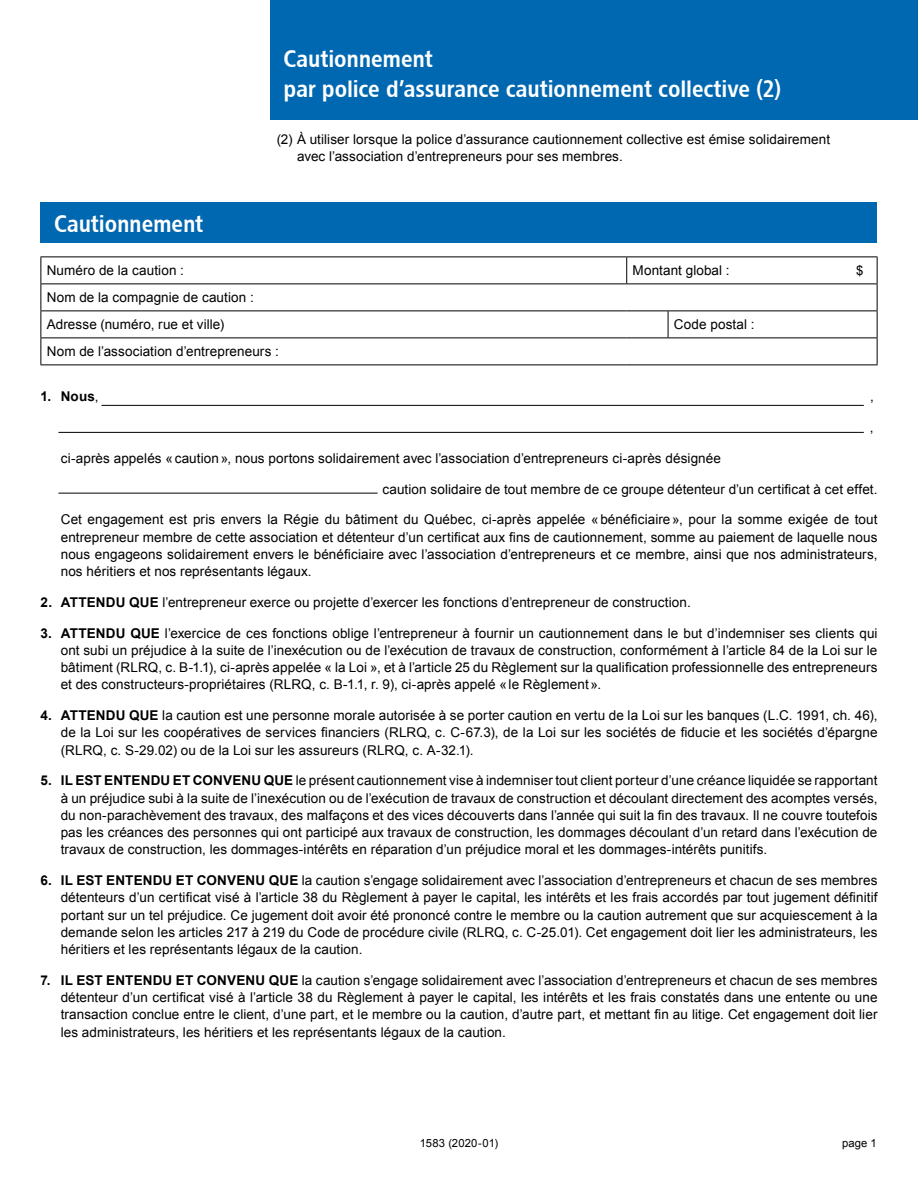
<style>
.page{position:relative;width:918px;height:1188px;background:#fff}
.page>*{position:absolute;margin:0;border:0;box-sizing:border-box;transform-origin:0 0}
.t1{font:24px/30px "Chaloult Cond Demi Gras Normal";letter-spacing:-.005em;color:#fff}
.t2{font:13.5px/17.2px "Arial";letter-spacing:.005em;color:#000;text-align:justify}
.t3{font:700 13.5px "Arial";color:#000}
.t4{font:13.2px "Arial";color:#000}
.t5{font:11.25px "Arial";letter-spacing:.01em;color:#000}
.s1{font-weight:400}
.s2{font-weight:700}
</style>
<div class="page">
<div style="left:270px;top:0;width:648px;height:120px;background:#0067b1"></div>
<div style="left:40px;top:202px;width:838px;height:41px;background:#0067b1"></div>
<hr style="left:40px;top:256px;width:587px;height:1px;background:#000">
<hr style="left:627px;top:256px;width:41px;height:1px;background:#000">
<svg style="left:626px;top:257px;width:1px;height:27px"></svg>
<hr style="left:668px;top:256px;width:210px;height:1px;background:#000">
<hr style="left:40px;top:284px;width:587px;height:1px;background:#000">
<hr style="left:627px;top:284px;width:41px;height:1px;background:#000">
<hr style="left:668px;top:284px;width:210px;height:1px;background:#000">
<hr style="left:40px;top:310px;width:587px;height:1px;background:#000">
<hr style="left:627px;top:310px;width:41px;height:1px;background:#000">
<hr style="left:668px;top:310px;width:210px;height:1px;background:#000">
<svg style="left:668px;top:311px;width:1px;height:27px"></svg>
<hr style="left:40px;top:338px;width:587px;height:1px;background:#000">
<svg style="left:40px;top:257px;width:1px;height:107px"></svg>
<hr style="left:627px;top:338px;width:41px;height:1px;background:#000">
<hr style="left:668px;top:338px;width:210px;height:1px;background:#000">
<svg style="left:877px;top:257px;width:1px;height:107px"></svg>
<hr style="left:40px;top:364px;width:587px;height:1px;background:#000">
<hr style="left:627px;top:364px;width:41px;height:1px;background:#000">
<hr style="left:668px;top:364px;width:210px;height:1px;background:#000">
<hr style="left:58px;top:493px;width:320px;height:1px;background:#000">
<hr style="left:102px;top:405px;width:762px;height:1px;background:#000">
<hr style="left:58px;top:432px;width:806px;height:1px;background:#000">
<h1 class="t1" style="left:284px;top:43px;width:499px">Cautionnement<br>par police d’assurance cautionnement collective (2)</h1>
<p class="t2" style="left:297px;top:131px;width:535px;text-indent:-20px">(2) À utiliser lorsque la police d’assurance cautionnement collective est émise solidairement avec l’association d’entrepreneurs pour ses membres.</p>
<h1 class="t1" style="left:54px;top:208px;width:151px">Cautionnement</h1>
<p class="t2" style="left:47px;top:262px;width:139px">Numéro de la caution :</p>
<p class="t2" style="left:633px;top:262px;width:99px">Montant global :</p>
<p class="t4" style="left:856px;top:262px;width:9px">$</p>
<p class="t2" style="left:47px;top:284px;width:209px;line-height:27px">Nom de la compagnie de caution :<br>Adresse (numéro, rue et ville)</p>
<p class="t2" style="left:674px;top:316px;width:82px">Code postal :</p>
<p class="t2" style="left:47px;top:343px;width:234px">Nom de l’association d’entrepreneurs :</p>
<p class="t3" style="left:40px;top:388px;width:60px">1. Nous<span class="s1">,</span></p>
<p class="t2" style="left:870px;top:388px;width:5px">,</p>
<p class="t2" style="left:870px;top:419px;width:5px">,</p>
<p class="t2" style="left:61px;top:450px;width:662px">ci-après appelés «caution», nous portons solidairement avec l’association d’entrepreneurs ci-après désignée</p>
<p class="t2" style="left:382px;top:480px;width:497px">caution solidaire de tout membre de ce groupe détenteur d’un certificat à cet effet.</p>
<p class="t2" style="left:61px;top:511px;width:818px">Cet engagement est pris envers la Régie du bâtiment du Québec, ci-après appelée «bénéficiaire», pour la somme exigée de tout entrepreneur membre de cette association et détenteur d’un certificat aux fins de cautionnement, somme au paiement de laquelle nous nous engageons solidairement envers le bénéficiaire avec l’association d’entrepreneurs et ce membre, ainsi que nos administrateurs, nos héritiers et nos représentants légaux.</p>
<p class="t2" style="left:40px;top:594px;width:652px"><span class="s2">2. ATTENDU QUE</span> l’entrepreneur exerce ou projette d’exercer les fonctions d’entrepreneur de construction.</p>
<p class="t2" style="left:61px;top:624px;width:818px;text-indent:-20px"><span class="s2">3. ATTENDU QUE</span> l’exercice de ces fonctions oblige l’entrepreneur à fournir un cautionnement dans le but d’indemniser ses clients qui ont subi un préjudice à la suite de l’inexécution ou de l’exécution de travaux de construction, conformément à l’article 84 de la Loi sur le bâtiment (RLRQ, c. B-1.1), ci-après appelée « la Loi », et à l’article 25 du Règlement sur la qualification professionnelle des entrepreneurs et des constructeurs-propriétaires (RLRQ, c. B-1.1, r. 9), ci-après appelé «le Règlement».</p>
<p class="t2" style="left:61px;top:707px;width:818px;text-indent:-20px"><span class="s2">4. ATTENDU QUE</span> la caution est une personne morale autorisée à se porter caution en vertu de la Loi sur les banques (L.C. 1991, ch. 46), de la Loi sur les coopératives de services financiers (RLRQ, c. C-67.3), de la Loi sur les sociétés de fiducie et les sociétés d’épargne (RLRQ, c. S-29.02) ou de la Loi sur les assureurs (RLRQ, c. A-32.1).</p>
<p class="t2" style="left:61px;top:772px;width:818px;text-indent:-20px"><span class="s2">5. IL EST ENTENDU ET CONVENU QUE</span> le présent cautionnement vise à indemniser tout client porteur d’une créance liquidée se rapportant à un préjudice subi à la suite de l’inexécution ou de l’exécution de travaux de construction et découlant directement des acomptes versés, du non-parachèvement des travaux, des malfaçons et des vices découverts dans l’année qui suit la fin des travaux. Il ne couvre toutefois pas les créances des personnes qui ont participé aux travaux de construction, les dommages découlant d’un retard dans l’exécution de travaux de construction, les dommages-intérêts en réparation d’un préjudice moral et les dommages-intérêts punitifs.</p>
<p class="t2" style="left:61px;top:872px;width:818px;text-indent:-20px"><span class="s2">6. IL EST ENTENDU ET CONVENU QUE</span> la caution s’engage solidairement avec l’association d’entrepreneurs et chacun de ses membres détenteurs d’un certificat visé à l’article 38 du Règlement à payer le capital, les intérêts et les frais accordés par tout jugement définitif portant sur un tel préjudice. Ce jugement doit avoir été prononcé contre le membre ou la caution autrement que sur acquiescement à la demande selon les articles 217 à 219 du Code de procédure civile (RLRQ, c. C-25.01). Cet engagement doit lier les administrateurs, les héritiers et les représentants légaux de la caution.</p>
<p class="t2" style="left:61px;top:972px;width:818px;text-indent:-20px"><span class="s2">7. IL EST ENTENDU ET CONVENU QUE</span> la caution s’engage solidairement avec l’association d’entrepreneurs et chacun de ses membres détenteur d’un certificat visé à l’article 38 du Règlement à payer le capital, les intérêts et les frais constatés dans une entente ou une transaction conclue entre le client, d’une part, et le membre ou la caution, d’autre part, et mettant fin au litige. Cet engagement doit lier les administrateurs, les héritiers et les représentants légaux de la caution.</p>
<p class="t5" style="left:420px;top:1136px;width:80px">1583 (2020-01)</p>
<p class="t5" style="left:842px;top:1136px;width:36px">page 1</p>
</div>
